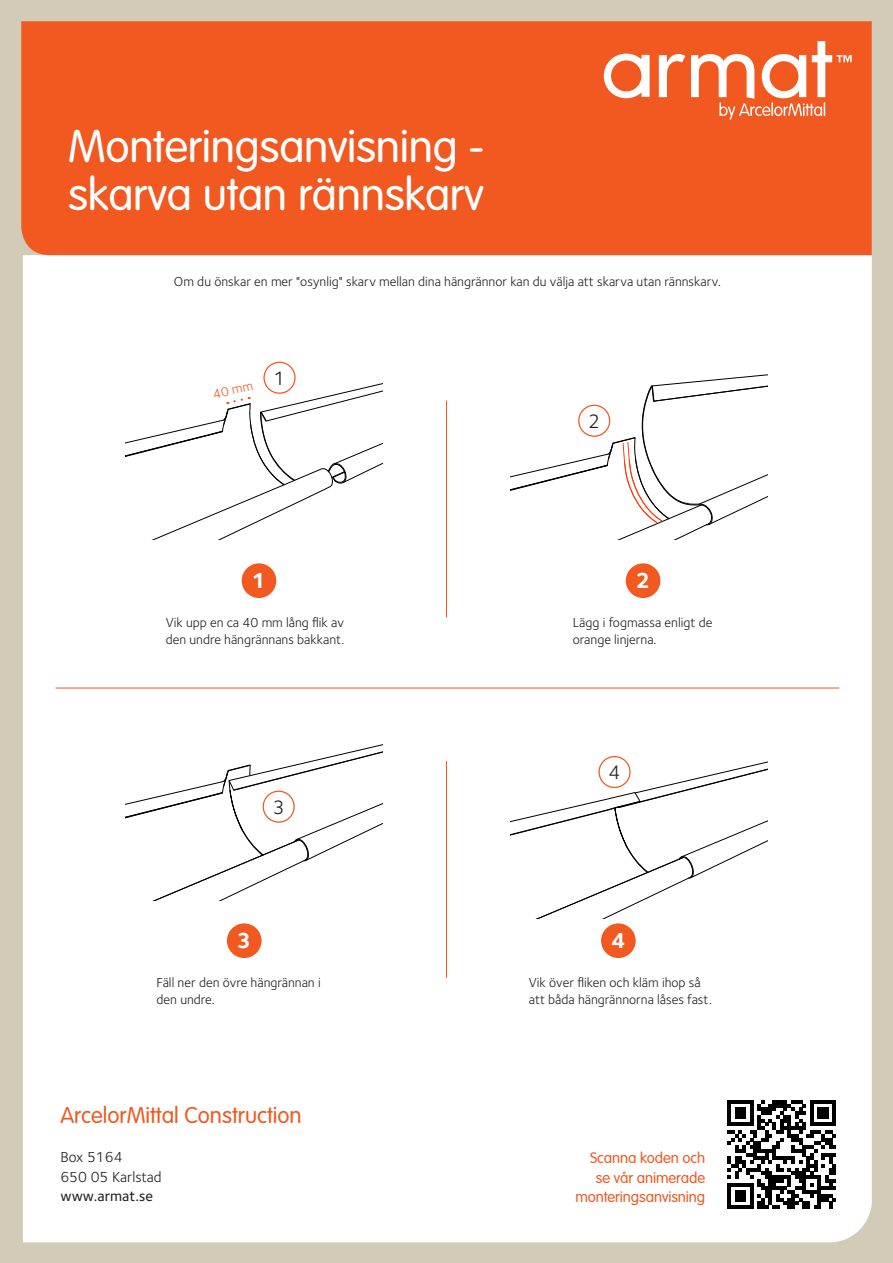
<style>
.page{position:relative;width:893px;height:1263px;background:#d2cbb8}
.page>*{position:absolute;margin:0;border:0;box-sizing:border-box;transform-origin:0 0}
.Omslagsrubrik{font:300 45px "VAG Rounded";letter-spacing:-.005em;color:#fff}
.t1{font:300 22.5px "VAG Rounded";color:#f15921}
.Bildtext{font:700 22.5px "Foundry Sterling";color:#fff}
.Bildtext-2{font:20.1px "Foundry Sterling";color:#231f20}
.Omslagsrubrik-2{font:300 15px/19.5px "VAG Rounded";letter-spacing:-.005em;color:#f15921;text-align:right}
.t2{font:15px "Foundry Sterling";color:#231f20}
.t3{font:500 15px "Foundry Sterling";color:#231f20}
.brödtext{font:13.5px/16.5px "Foundry Sterling";color:#231f20}
.brödtext-2{font:13.5px "Foundry Sterling";color:#f15921}
</style>
<div class="page">
<div style="left:23px;top:255px;width:849px;height:987px;background:#fff"></div>
<div style="left:719px;top:1092px;width:125px;height:125px;background:#fff"></div>
<svg style="left:727px;top:1100px;width:109px;height:109px"></svg>
<div style="left:21px;top:21px;width:851px;height:234px;background:#f15921"></div>
<svg style="left:604px;top:54px;width:46px;height:44px;background:#f7ab8f"></svg>
<svg style="left:659px;top:54px;width:26px;height:43px"></svg>
<svg style="left:691px;top:41px;width:161px;height:79px;background:#f4845a"></svg>
<hr style="left:55px;top:688px;width:784px;height:1px;background:#f15921">
<hr style="left:446px;top:761px;width:1px;height:217px;background:#f15921">
<hr style="left:446px;top:400px;width:1px;height:217px;background:#f15921">
<div style="left:510px;top:369px;width:258px;height:171px;background:#fff"></div>
<div style="left:242px;top:563px;width:34px;height:35px;background:#f15921;border-radius:50%"></div>
<div style="left:626px;top:563px;width:34px;height:35px;background:#f15921;border-radius:50%"></div>
<div style="left:125px;top:369px;width:258px;height:171px;background:#fff"></div>
<div style="left:263px;top:362px;width:33px;height:32px;border:1px solid #f15921;border-radius:50%"></div>
<div style="left:578px;top:405px;width:32px;height:32px;border:1px solid #f15921;border-radius:50%"></div>
<div style="left:125px;top:730px;width:258px;height:171px;background:#fff"></div>
<div style="left:510px;top:748px;width:258px;height:170px;background:#fff"></div>
<div style="left:227px;top:923px;width:35px;height:35px;background:#f15921;border-radius:50%"></div>
<div style="left:601px;top:923px;width:35px;height:35px;background:#f15921;border-radius:50%"></div>
<div style="left:263px;top:790px;width:32px;height:33px;border:1px solid #f15921;border-radius:50%"></div>
<div style="left:598px;top:756px;width:33px;height:32px;border:1px solid #f15921;border-radius:50%"></div>
<p class="Omslagsrubrik" style="left:68px;top:120px;width:418px">Monteringsanvisning -</p>
<p class="Omslagsrubrik" style="left:68px;top:168px;width:417px">skarva utan rännskarv</p>
<p class="brödtext" style="left:174px;top:273px;width:549px">Om du önskar en mer "osynlig" skarv mellan dina hängrännor kan du välja att skarva utan rännskarv.</p>
<p class="brödtext-2" style="left:211px;top:385px;width:42px;rotate:-13deg">40 mm</p>
<p class="Bildtext-2" style="left:274px;top:364px;width:13px">1</p>
<p class="Bildtext-2" style="left:588px;top:407px;width:13px">2</p>
<p class="Bildtext" style="left:251px;top:565px;width:16px">1</p>
<p class="Bildtext" style="left:635px;top:565px;width:16px">2</p>
<p class="brödtext" style="left:166px;top:614px;width:180px">Vik upp en ca 40 mm lång flik av den undre hängrännans bakkant.</p>
<p class="brödtext" style="left:573px;top:614px;width:141px">Lägg i fogmassa enligt de orange linjerna.</p>
<p class="Bildtext-2" style="left:273px;top:793px;width:13px">3</p>
<p class="Bildtext-2" style="left:609px;top:758px;width:13px">4</p>
<p class="Bildtext" style="left:237px;top:925px;width:16px">3</p>
<p class="Bildtext" style="left:611px;top:925px;width:16px">4</p>
<p class="brödtext" style="left:157px;top:974px;width:166px">Fäll ner den övre hängrännan i den undre.</p>
<p class="brödtext" style="left:529px;top:974px;width:185px">Vik över fliken och kläm ihop så att båda hängrännorna låses fast.</p>
<p class="t1" style="left:60px;top:1102px;width:243px">ArcelorMittal Construction</p>
<p class="t2" style="left:60px;top:1147px;width:64px">Box 5164</p>
<p class="t2" style="left:60px;top:1166px;width:103px">650 05 Karlstad</p>
<p class="t3" style="left:60px;top:1186px;width:94px">www.armat.se</p>
<p class="Omslagsrubrik-2" style="left:590px;top:1148px;width:117px">Scanna koden och</p>
<p class="Omslagsrubrik-2" style="left:575px;top:1168px;width:131px">se vår animerade monteringsanvisning</p>
</div>
